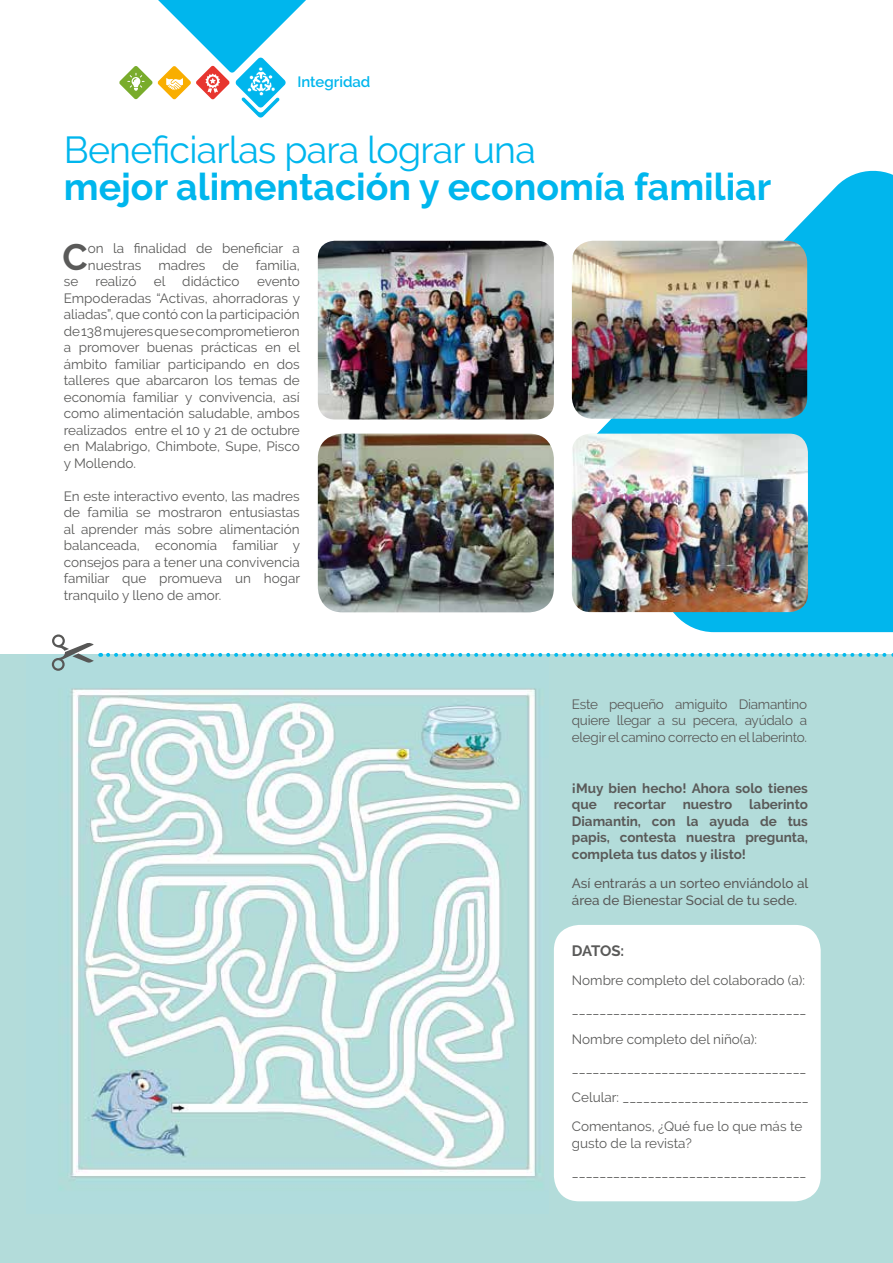
<style>
.page{position:relative;width:893px;height:1263px;background:#fff}
.page>*{position:absolute;margin:0;border:0;box-sizing:border-box;transform-origin:0 0}
.t1{font:700 37.5px "Raleway";color:#00b6ed}
.t2{font:37.5px "Raleway";letter-spacing:-.02em;color:#00b6ed}
.t3{font:700 36.75px "Raleway";color:#5a5a59}
.t4{font:600 15px "Raleway";color:#00b6ed}
.t5{font:700 15px "Raleway";letter-spacing:-.03em;color:#5a5a59}
.t6{font:13.5px/16.5px "Raleway";color:#5a5a59}
.t7{font:700 13.5px/16.5px "Raleway";color:#5a5a59}
.t8{font:500 13.5px/16.5px "Raleway";color:#5a5a59}
</style>
<div class="page">
<div style="left:0;top:655px;width:893px;height:608px;background:#b3dcda"></div>
<img style="left:26px;top:654px;width:516px;height:536px">
<svg style="left:119px;top:0;width:187px;height:118px"></svg>
<svg style="left:571px;top:170px;width:322px;height:462px;fill:#01b6ed"></svg>
<img style="left:572px;top:434px;width:236px;height:178px">
<img style="left:318px;top:434px;width:236px;height:178px">
<img style="left:572px;top:241px;width:235px;height:178px">
<img style="left:318px;top:241px;width:236px;height:178px">
<svg style="left:108px;top:653px;width:785px;height:4px"></svg>
<svg style="left:52px;top:634px;width:42px;height:37px"></svg>
<div style="left:554px;top:925px;width:267px;height:276px;background:#fff;border-radius:25px"></div>
<p class="t4" style="left:297px;top:73px;width:75px">Integridad</p>
<h1 class="t2" style="left:64px;top:128px;width:474px">Beneficiarlas para lograr una</h1>
<h1 class="t1" style="left:64px;top:166px;width:709px">mejor alimentación y economía familiar</h1>
<h2 class="t3" style="left:63px;top:236px;width:27px">C</h2>
<p class="t6" style="left:88px;top:240px;width:213px">on la finalidad de beneficiar a nuestras</p>
<p class="t6" style="left:158px;top:257px;width:49px">madres</p>
<p class="t6" style="left:222px;top:257px;width:18px">de</p>
<p class="t6" style="left:256px;top:257px;width:46px">familia,</p>
<p class="t6" style="left:64px;top:273px;width:16px">se</p>
<p class="t6" style="left:96px;top:273px;width:42px">realizó</p>
<p class="t6" style="left:154px;top:273px;width:13px">el</p>
<p class="t6" style="left:182px;top:273px;width:59px">didáctico</p>
<p class="t6" style="left:64px;top:273px;width:238px;text-align:justify;text-indent:193px">evento Empoderadas “Activas, ahorradoras y aliadas”, que contó con la participación de 138 mujeres que se comprometieron a promover buenas prácticas en el ámbito familiar participando en dos talleres que abarcaron los temas de economía familiar y convivencia, así como alimentación saludable, ambos realizados entre el 10 y 21 de octubre en Malabrigo, Chimbote, Supe, Pisco y Mollendo.</p>
<p class="t6" style="left:64px;top:488px;width:238px;text-align:justify">En este interactivo evento, las madres de familia se mostraron entusiastas al aprender más sobre alimentación balanceada, economía familiar y consejos para a tener una convivencia familiar que promueva un hogar tranquilo y lleno de amor.</p>
<p class="t6" style="left:572px;top:695px;width:237px;text-align:justify">Este pequeño amiguito Diamantino quiere llegar a su pecera, ayúdalo a elegir el camino correcto en el laberinto.</p>
<p class="t7" style="left:572px;top:780px;width:238px">¡Muy bien hecho! Ahora solo tienes que</p>
<p class="t7" style="left:572px;top:796px;width:238px;text-align:justify;text-indent:177px">laberinto Diamantin, con la ayuda de tus papis, contesta nuestra pregunta, completa tus datos y ¡listo!</p>
<p class="t8" style="left:572px;top:875px;width:238px">Así entrarás a un sorteo enviándolo al área de Bienestar Social de tu sede.</p>
<p class="t7" style="left:614px;top:796px;width:120px">recortar nuestro</p>
<p class="t5" style="left:572px;top:942px;width:54px">DATOS:</p>
<p class="t6" style="left:572px;top:966px;width:238px;line-height:29.2px">Nombre completo del colaborado (a): __________________________________ Nombre completo del niño(a): __________________________________ Celular: ___________________________ Comentanos, ¿Qué fue lo que más te</p>
<p class="t6" style="left:572px;top:1128px;width:236px;line-height:29.2px">gusto de la revista? __________________________________</p>
</div>
